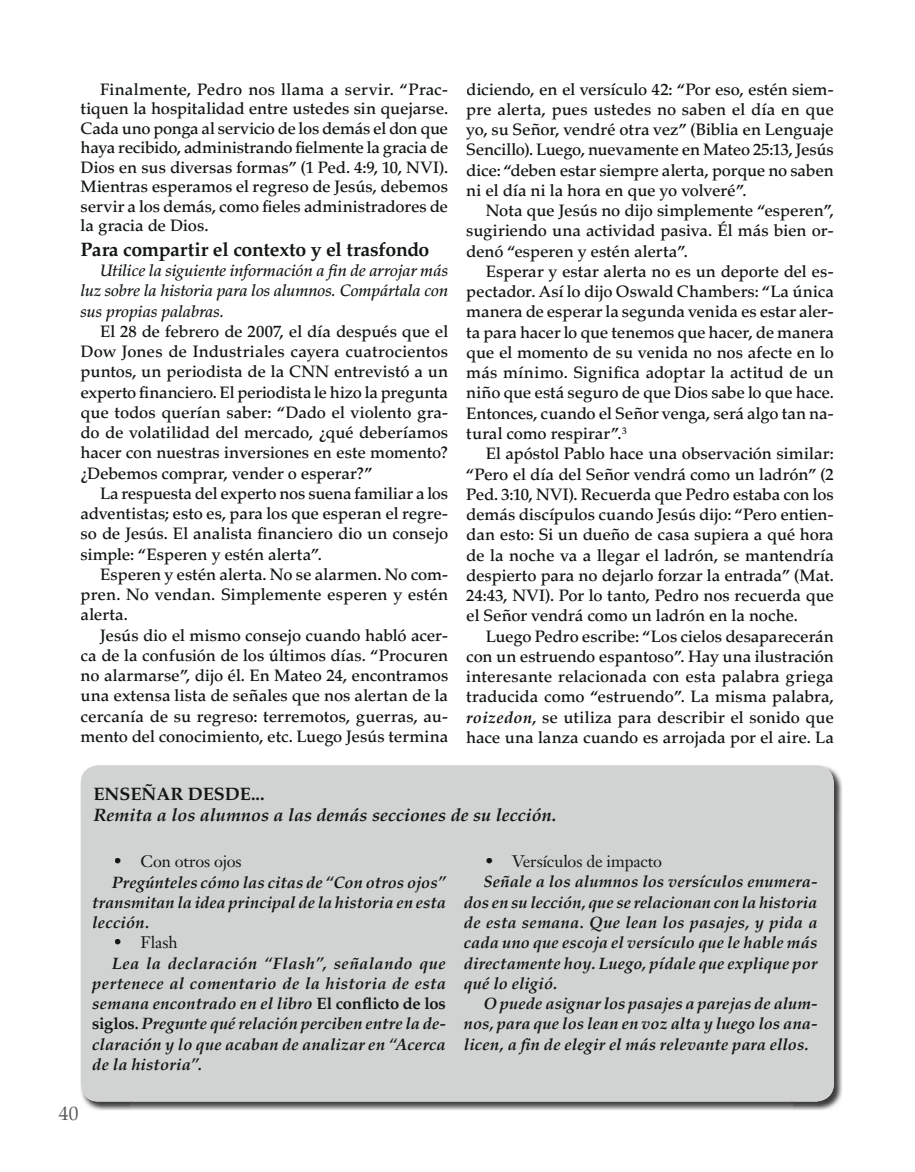
<style>
.page{position:relative;width:915px;height:1172px;background:#fff}
.page>*{position:absolute;margin:0;border:0;box-sizing:border-box;transform-origin:0 0}
.t1{font:700 19.5px "Palatino LT Std";letter-spacing:-.015em;color:#121617}
.t2{font:19.5px "Palatino LT Std";color:#58595b}
.t3{font:italic 700 18px "Palatino LT Std";color:#121617}
.t4{font:700 18px "Palatino LT Std";color:#121617}
.t5{font:500 16.5px/20.2px "Palatino LT Std";letter-spacing:-.005em;color:#121617;text-align:justify}
.t6{font:italic 700 16.5px/20.2px "Palatino LT Std";letter-spacing:.005em;color:#121617;text-align:justify}
.t7{font:italic 500 16.5px/20.2px "Palatino LT Std";letter-spacing:-.005em;color:#121617;text-align:justify}
.t8{font:16.5px "Janson Text LT Std";letter-spacing:-.01em;color:#121617}
.s1{font-weight:700;font-style:italic}
.s2{font-style:normal}
</style>
<div class="page">
<img style="left:80px;top:813px;width:50px;height:297px">
<img style="left:792px;top:813px;width:50px;height:297px">
<img style="left:130px;top:1101px;width:662px;height:9px">
<div style="left:81px;top:765px;width:752px;height:336px;background:#d1d3d2;border-radius:18px"></div>
<p class="t5" style="left:81px;top:81px;width:369px;line-height:19.5px;text-indent:20px">Finalmente, Pedro nos llama a servir. “Prac&shy;tiquen la hospitalidad entre ustedes sin quejarse.<br>Cada uno ponga al servicio de los demás el don que haya recibido, administrando fielmente la gracia de Dios en sus diversas formas” (1 Ped. 4:9, 10, NVI).<br>Mientras esperamos el regreso de Jesús, debemos servir a los demás, como fieles administradores de la gracia de Dios.</p>
<p class="t1" style="left:81px;top:241px;width:350px">Para compartir el contexto y el trasfondo</p>
<p class="t7" style="left:81px;top:262px;width:369px;text-indent:20px">Utilice la siguiente información a fin de arrojar más luz sobre la historia para los alumnos. Compártala con sus propias palabras.</p>
<p class="t5" style="left:81px;top:323px;width:369px;text-indent:20px">El 28 de febrero de 2007, el día después que el Dow Jones de Industriales cayera cuatrocientos puntos, un periodista de la CNN entrevistó a un experto financiero. El periodista le hizo la pregunta que todos querían saber: “Dado el violento gra&shy;do de volatilidad del mercado, ¿qué deberíamos hacer con nuestras inversiones en este momento? ¿Debemos comprar, vender o esperar?”</p>
<p class="t5" style="left:81px;top:484px;width:369px;text-indent:20px">La respuesta del experto nos suena familiar a los adventistas; esto es, para los que esperan el regre&shy;so de Jesús. El analista financiero dio un consejo simple: “Esperen y estén alerta”.</p>
<p class="t5" style="left:81px;top:565px;width:369px;text-indent:20px">Esperen y estén alerta. No se alarmen. No com&shy;pren. No vendan. Simplemente esperen y estén alerta.</p>
<p class="t5" style="left:81px;top:626px;width:369px;text-indent:20px">Jesús dio el mismo consejo cuando habló acer&shy;ca de la confusión de los últimos días. “Procuren no alarmarse”, dijo él. En Mateo 24, encontramos una extensa lista de señales que nos alertan de la cercanía de su regreso: terremotos, guerras, au&shy;mento del conocimiento, etc. Luego Jesús termina</p>
<p class="t5" style="left:466px;top:80px;width:369px">diciendo, en el versículo 42: “Por eso, estén siem&shy;pre alerta, pues ustedes no saben el día en que yo, su Señor, vendré otra vez” (Biblia en Lenguaje Sencillo). Luego, nuevamente en Mateo 25:13, Jesús dice: “deben estar siempre alerta, porque no saben ni el día ni la hora en que yo volveré”.</p>
<p class="t5" style="left:466px;top:202px;width:369px;text-indent:20px">Nota que Jesús no dijo simplemente “esperen”, sugiriendo una actividad pasiva. Él más bien or&shy;denó “esperen y estén alerta”.</p>
<p class="t5" style="left:466px;top:263px;width:369px;text-indent:20px">Esperar y estar alerta no es un deporte del es&shy;pectador. Así lo dijo Oswald Chambers: “La única manera de esperar la segunda venida es estar aler&shy;ta para hacer lo que tenemos que hacer, de manera que el momento de su venida no nos afecte en lo más mínimo. Significa adoptar la actitud de un niño que está seguro de que Dios sabe lo que hace.<br>Entonces, cuando el Señor venga, será algo tan na&shy;tural como respirar”.<sup>3</sup></p>
<p class="t5" style="left:466px;top:445px;width:369px;text-indent:20px">El apóstol Pablo hace una observación similar: “Pero el día del Señor vendrá como un ladrón” (2<br>Ped. 3:10, NVI). Recuerda que Pedro estaba con los demás discípulos cuando Jesús dijo: “Pero entien&shy;dan esto: Si un dueño de casa supiera a qué hora de la noche va a llegar el ladrón, se mantendría despierto para no dejarlo forzar la entrada” (Mat.<br>24:43, NVI). Por lo tanto, Pedro nos recuerda que el Señor vendrá como un ladrón en la noche.</p>
<p class="t5" style="left:466px;top:627px;width:369px;text-indent:20px">Luego Pedro escribe: “Los cielos desaparecerán con un estruendo espantoso”. Hay una ilustración interesante relacionada con esta palabra griega traducida como “estruendo”. La misma palabra, <span class="s1">roizedon</span>, se utiliza para describir el sonido que hace una lanza cuando es arrojada por el aire. La</p>
<p class="t4" style="left:93px;top:787px;width:172px">ENSEÑAR DESDE...</p>
<p class="t3" style="left:93px;top:808px;width:464px">Remita a los alumnos a las demás secciones de su lección.</p>
<p class="t8" style="left:113px;top:852px;width:129px">• Con otros ojos</p>
<p class="t6" style="left:92px;top:873px;width:355px;text-indent:20px">Pregúnteles cómo las citas de “Con otros ojos” transmitan la idea principal de la historia en esta lección.</p>
<p class="t8" style="left:113px;top:933px;width:65px">• Flash</p>
<p class="t6" style="left:92px;top:954px;width:355px;text-indent:20px">Lea la declaración “Flash”, señalando que pertenece al comentario de la historia de esta semana encontrado en el libro <span class="s2">El conflicto de los siglos</span>. Pregunte qué relación perciben entre la de&shy;claración y lo que acaban de analizar en “Acerca de la historia”.</p>
<p class="t8" style="left:485px;top:851px;width:178px">• Versículos de impacto</p>
<p class="t6" style="left:463px;top:873px;width:355px;text-indent:20px">Señale a los alumnos los versículos enumera&shy;dos en su lección, que se relacionan con la historia de esta semana. Que lean los pasajes, y pida a cada uno que escoja el versículo que le hable más directamente hoy. Luego, pídale que explique por qué lo eligió.</p>
<p class="t6" style="left:463px;top:994px;width:355px;text-indent:20px">O puede asignar los pasajes a parejas de alum&shy;nos, para que los lean en voz alta y luego los ana&shy;licen, a fin de elegir el más relevante para ellos.</p>
<p class="t2" style="left:59px;top:1105px;width:21px">40</p>
</div>
